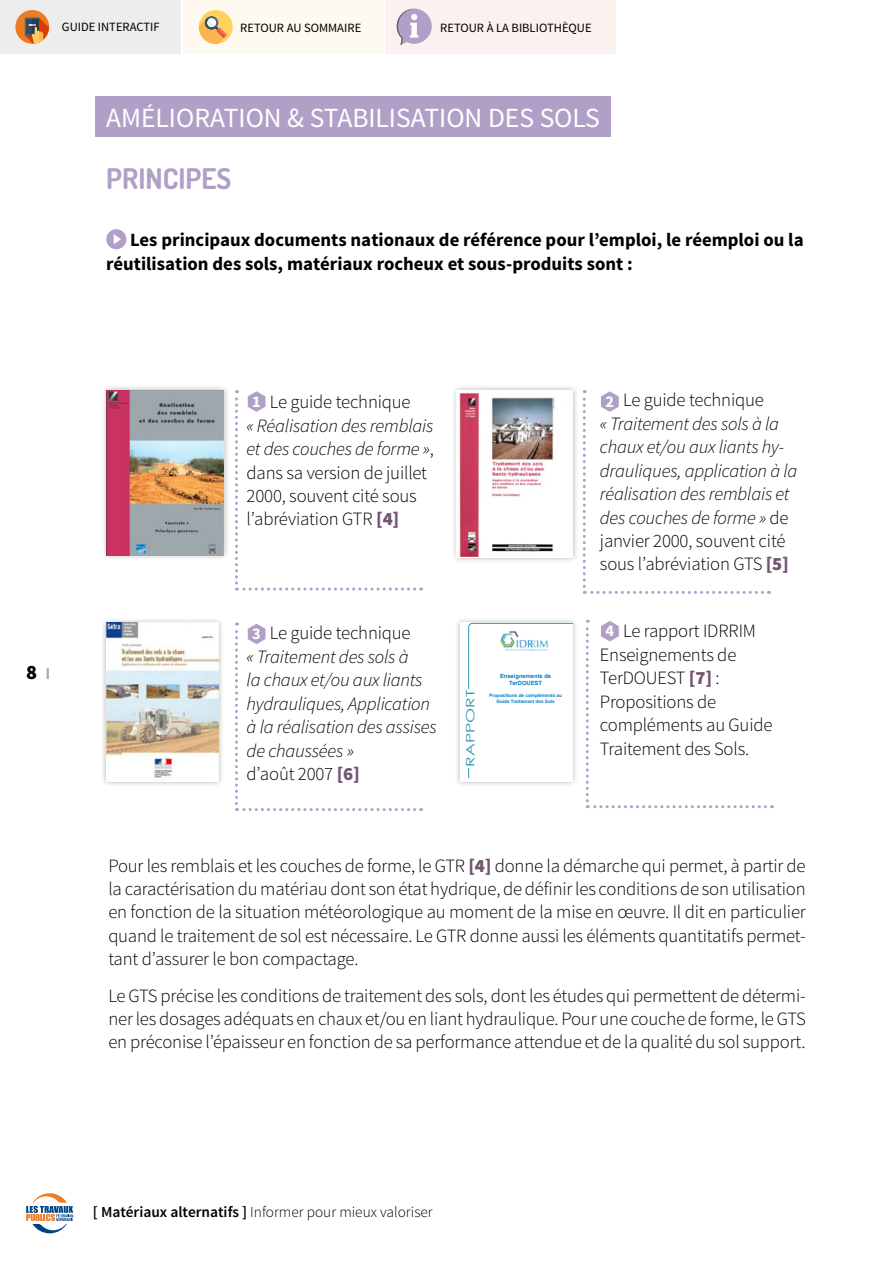
<style>
.page{position:relative;width:893px;height:1263px;background:#fff}
.page>*{position:absolute;margin:0;border:0;box-sizing:border-box;transform-origin:0 0}
.t1{font:700 28.5px "Dosis";color:#b0a0c7}
.t2{font:27.75px "Source Sans Pro";color:#fff}
.t3{font:900 20.4px "Source Sans Pro";color:#000}
.t4{font:300 18.75px/23.4px "Source Sans Pro";letter-spacing:-.01em;color:#000}
.t5{font:italic 300 18.75px/23.4px "Source Sans Pro";letter-spacing:-.01em;color:#000}
.t6{font:700 18.75px/23.4px "Source Sans Pro";color:#000}
.t7{font:300 15.3px "Source Sans Pro";color:#000}
.t8{font:12.6px "Source Sans Pro";color:#000}
.t9{font:11.55px "Century Gothic";color:#2b94aa;scale:1.5 1}
.t10{font:700 5.85px/6.9px "Arial";color:#007bc2;text-align:center}
.t11{font:700 4.65px/5.6px "Arial";color:#007bc2;text-align:center}
.s1{font-weight:700;font-size:15.3px;color:#b0a0c7}
.s2{font-weight:700;font-size:16.35px;color:#fff}
.s3{font-style:italic}
.s4{font-weight:900;color:#705671}
.s5{font-weight:700;font-style:normal;font-size:16.35px;color:#fff}
.s6{font-style:normal}
.s7{font-weight:900;font-style:normal;color:#705671}
.s8{font-weight:600}
</style>
<div class="page">
<svg style="left:26px;top:1193px;width:47px;height:40px"></svg>
<div style="left:0;top:0;width:181px;height:54px;background:#ededed"></div>
<svg style="left:15px;top:10px;width:34px;height:34px"></svg>
<svg style="left:25px;top:18px;width:24px;height:26px"></svg>
<div style="left:385px;top:0;width:230px;height:54px;background:#fdf1ef"></div>
<svg style="left:397px;top:9px;width:35px;height:36px"></svg>
<div style="left:183px;top:0;width:200px;height:54px;background:#fffaef"></div>
<div style="left:199px;top:10px;width:34px;height:34px;background:#ffd15e;border-radius:50%"></div>
<svg style="left:199px;top:16px;width:28px;height:28px"></svg>
<div style="left:96px;top:97px;width:515px;height:40px;background:#b0a0c7"></div>
<div style="left:106px;top:229px;width:20px;height:20px;background:#b0a0c7;border-radius:50%"></div>
<svg style="left:114px;top:234px;width:7px;height:10px"></svg>
<div style="left:100px;top:384px;width:130px;height:177px;background:#000;opacity:.29"></div>
<img style="left:107px;top:390px;width:117px;height:165px">
<div style="left:450px;top:384px;width:129px;height:180px;background:#000;opacity:.29"></div>
<img style="left:457px;top:390px;width:116px;height:168px">
<div style="left:101px;top:617px;width:124px;height:170px;background:#000;opacity:.29"></div>
<img style="left:106px;top:622px;width:113px;height:160px">
<div style="left:454px;top:617px;width:124px;height:170px;background:#000;opacity:.29"></div>
<div style="left:460px;top:622px;width:113px;height:160px;background:#fff"></div>
<svg style="left:468px;top:623px;width:105px;height:154px"></svg>
<div style="left:468px;top:689px;width:14px;height:78px;background:#fff"></div>
<img style="left:500px;top:630px;width:48px;height:21px">
<svg style="left:583px;top:390px;width:179px;height:204px"></svg>
<svg style="left:235px;top:390px;width:180px;height:201px"></svg>
<svg style="left:235px;top:622px;width:180px;height:189px"></svg>
<svg style="left:586px;top:619px;width:179px;height:189px"></svg>
<p class="t8" style="left:62px;top:19px;width:99px">GUIDE INTERACTIF</p>
<p class="t8" style="left:240px;top:20px;width:123px">RETOUR AU SOMMAIRE</p>
<p class="t8" style="left:440px;top:20px;width:153px">RETOUR À LA BIBLIOTHÈQUE</p>
<h2 class="t2" style="left:106px;top:101px;width:495px">AMÉLIORATION &amp; STABILISATION DES SOLS</h2>
<h1 class="t1" style="left:106px;top:160px;width:127px">PRINCIPES</h1>
<p class="t6" style="left:106px;top:229px;width:699px;text-indent:24px">Les principaux documents nationaux de référence pour l’emploi, le réemploi ou la réutilisation des sols, matériaux rocheux et sous-produits sont :</p>
<p class="t3" style="left:26px;top:658px;width:25px">8 <span class="s1">l</span></p>
<p class="t4" style="left:247px;top:390px;width:189px"><span class="s2">1</span> Le guide technique<br><span class="s3">« Réalisation des remblais et des couches de forme »</span>, dans sa version de juillet<br>2000, souvent cité sous l’abréviation GTR <span class="s4">[4]</span></p>
<p class="t5" style="left:600px;top:388px;width:199px"><span class="s5">2</span> <span class="s6">Le guide technique<br></span>« Traitement des sols à la chaux et/ou aux liants hy&shy;drauliques, application à la réalisation des remblais et des couches de forme » <span class="s6">de janvier 2000, souvent cité sous l’abréviation GTS</span> <span class="s7">[5]</span></p>
<p class="t5" style="left:247px;top:622px;width:192px"><span class="s5">3</span> <span class="s6">Le guide technique<br></span>« Traitement des sols à<br>la chaux et/ou aux liants hydrauliques, Application à la réalisation des assises de chaussées »<br><span class="s6">d’août 2007</span> <span class="s7">[6]</span></p>
<p class="t4" style="left:600px;top:619px;width:174px"><span class="s2">4</span> Le rapport IDRRIM<br>Enseignements de<br>TerDOUEST <span class="s4">[7]</span> :<br>Propositions de compléments au Guide<br>Traitement des Sols.</p>
<p class="t10" style="left:500px;top:672px;width:53px">Enseignements de<br>TerDOUEST</p>
<p class="t11" style="left:489px;top:693px;width:74px">Propositions de compléments au<br>Guide Traitement des Sols</p>
<p class="t9" style="left:462px;top:767px;width:53px;rotate:-90deg">RAPPORT</p>
<p class="t4" style="left:108px;top:854px;width:699px;text-align:justify">Pour les remblais et les couches de forme, le GTR <span class="s4">[4]</span> donne la démarche qui permet, à partir de la caractérisation du matériau dont son état hydrique, de définir les conditions de son utilisation en fonction de la situation météorologique au moment de la mise en œuvre. Il dit en particulier quand le traitement de sol est nécessaire. Le GTR donne aussi les éléments quantitatifs permet&shy;tant d’assurer le bon compactage.</p>
<p class="t4" style="left:108px;top:984px;width:699px;text-align:justify">Le GTS précise les conditions de traitement des sols, dont les études qui permettent de détermi&shy;ner les dosages adéquats en chaux et/ou en liant hydraulique. Pour une couche de forme, le GTS en préconise l’épaisseur en fonction de sa performance attendue et de la qualité du sol support.</p>
<p class="t7" style="left:93px;top:1203px;width:341px"><span class="s8">[ Matériaux alternatifs ]</span> Informer pour mieux valoriser</p>
</div>
